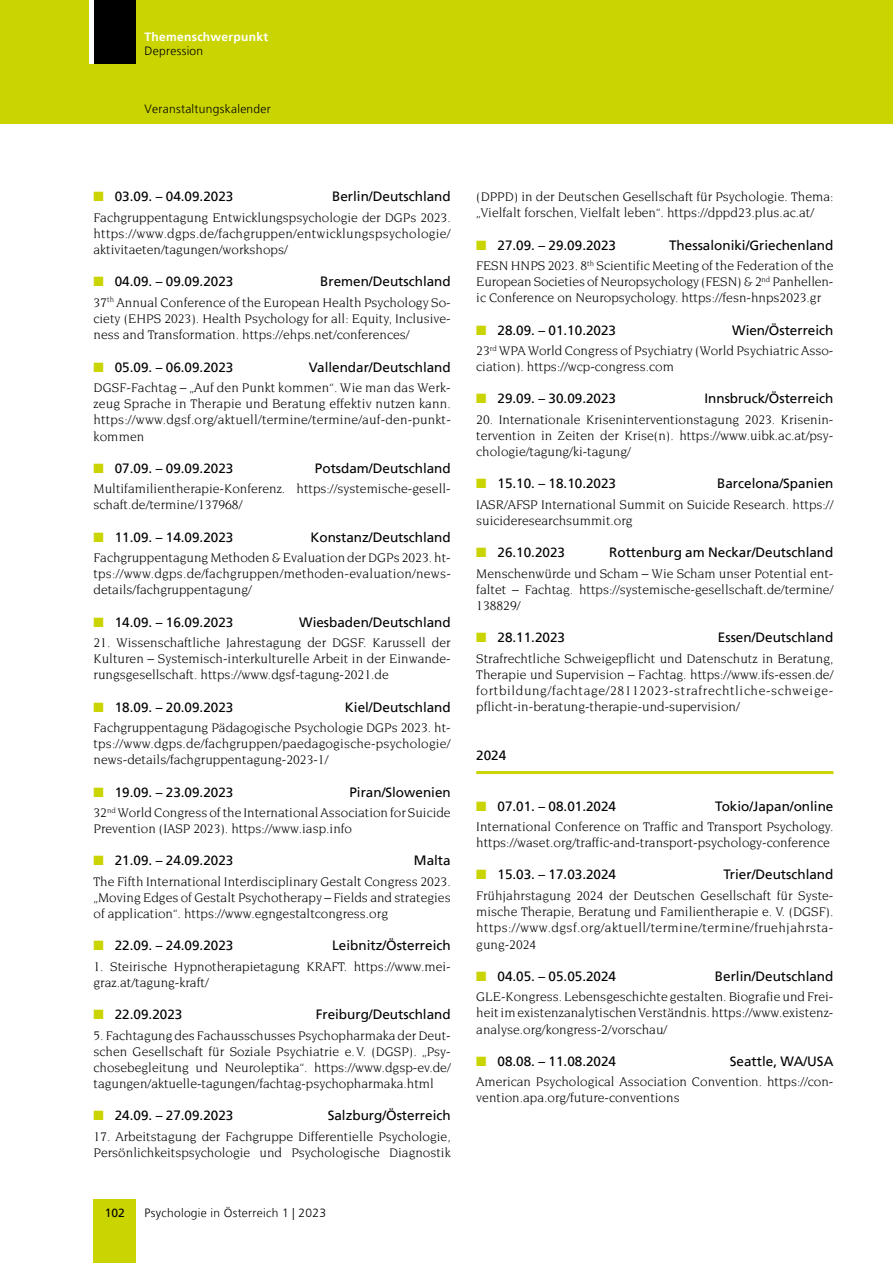
<style>
.page{position:relative;width:893px;height:1263px;background:#fff}
.page>*{position:absolute;margin:0;border:0;box-sizing:border-box;transform-origin:0 0}
.t1{font:13.5px/16.2px "Novarese Std";color:#000;text-align:justify}
.t2{font:13.5px "Frutiger LT";color:#000}
.t3{font:300 12px "Frutiger LT";letter-spacing:.025em;color:#000}
.t4{font:700 12px "Frutiger LT";letter-spacing:.025em;color:#fff}
.t5{font:12px "Frutiger LT";color:#000}
.s1{color:#cad400}
</style>
<div class="page">
<div style="left:94px;top:1199px;width:42px;height:64px;background:#cad400"></div>
<div style="left:0;top:0;width:893px;height:123px;background:#cad400"></div>
<div style="left:94px;top:0;width:42px;height:64px;background:#000"></div>
<div style="left:89px;top:0;width:5px;height:64px;background:#fff"></div>
<hr style="left:476px;top:771px;width:357px;height:3px;background:#cad400">
<p class="t4" style="left:145px;top:30px;width:125px">Themenschwerpunkt</p>
<p class="t3" style="left:145px;top:44px;width:60px">Depression</p>
<p class="t3" style="left:145px;top:102px;width:128px">Veranstaltungskalender</p>
<p class="t2" style="left:94px;top:189px;width:141px"><span class="s1">■</span> 03.09. – 04.09.2023</p>
<p class="t2" style="left:332px;top:189px;width:120px">Berlin/Deutschland</p>
<p class="t1" style="left:94px;top:209px;width:359px">Fachgruppentagung Entwicklungspsychologie der DGPs 2023. https://www.dgps.de/fachgruppen/entwicklungspsychologie/ aktivitaeten/tagungen/workshops/</p>
<p class="t2" style="left:94px;top:274px;width:141px"><span class="s1">■</span> 04.09. – 09.09.2023</p>
<p class="t2" style="left:320px;top:274px;width:132px">Bremen/Deutschland</p>
<p class="t1" style="left:94px;top:294px;width:359px">37<sup>th</sup> Annual Conference of the European Health Psychology So&shy;ciety (EHPS 2023). Health Psychology for all: Equity, Inclusive&shy;ness and Transformation. https://ehps.net/conferences/</p>
<p class="t2" style="left:94px;top:359px;width:141px"><span class="s1">■</span> 05.09. – 06.09.2023</p>
<p class="t2" style="left:309px;top:359px;width:143px">Vallendar/Deutschland</p>
<p class="t1" style="left:94px;top:379px;width:359px">DGSF-Fachtag – „Auf den Punkt kommen“. Wie man das Werk&shy;zeug Sprache in Therapie und Beratung effektiv nutzen kann. https://www.dgsf.org/aktuell/termine/termine/auf-den-punkt&shy;kommen</p>
<p class="t2" style="left:94px;top:460px;width:141px"><span class="s1">■</span> 07.09. – 09.09.2023</p>
<p class="t2" style="left:315px;top:460px;width:137px">Potsdam/Deutschland</p>
<p class="t1" style="left:94px;top:480px;width:359px">Multifamilientherapie-Konferenz. https://systemische-gesell&shy;schaft.de/termine/137968/</p>
<p class="t2" style="left:94px;top:529px;width:141px"><span class="s1">■</span> 11.09. – 14.09.2023</p>
<p class="t2" style="left:310px;top:529px;width:142px">Konstanz/Deutschland</p>
<p class="t1" style="left:94px;top:549px;width:359px">Fachgruppentagung Methoden &amp; Evaluation der DGPs 2023. ht&shy;tps://www.dgps.de/fachgruppen/methoden-evaluation/news&shy;details/fachgruppentagung/</p>
<p class="t2" style="left:94px;top:614px;width:141px"><span class="s1">■</span> 14.09. – 16.09.2023</p>
<p class="t2" style="left:299px;top:614px;width:153px">Wiesbaden/Deutschland</p>
<p class="t1" style="left:94px;top:634px;width:359px">21. Wissenschaftliche Jahrestagung der DGSF. Karussell der Kulturen – Systemisch-interkulturelle Arbeit in der Einwande&shy;rungsgesellschaft. https://www.dgsf-tagung-2021.de</p>
<p class="t2" style="left:94px;top:699px;width:141px"><span class="s1">■</span> 18.09. – 20.09.2023</p>
<p class="t2" style="left:345px;top:699px;width:107px">Kiel/Deutschland</p>
<p class="t1" style="left:94px;top:719px;width:359px">Fachgruppentagung Pädagogische Psychologie DGPs 2023. ht&shy;tps://www.dgps.de/fachgruppen/paedagogische-psychologie/ news-details/fachgruppentagung-2023-1/</p>
<p class="t2" style="left:94px;top:784px;width:141px"><span class="s1">■</span> 19.09. – 23.09.2023</p>
<p class="t2" style="left:349px;top:784px;width:103px">Piran/Slowenien</p>
<p class="t1" style="left:94px;top:804px;width:359px">32<sup>nd</sup> World Congress of the International Association for Suicide<br>Prevention (IASP 2023). https://www.iasp.info</p>
<p class="t2" style="left:94px;top:853px;width:141px"><span class="s1">■</span> 21.09. – 24.09.2023</p>
<p class="t2" style="left:414px;top:853px;width:38px">Malta</p>
<p class="t1" style="left:94px;top:873px;width:359px">The Fifth International Interdisciplinary Gestalt Congress 2023. „Moving Edges of Gestalt Psychotherapy – Fields and strategies of application“. https://www.egngestaltcongress.org</p>
<p class="t2" style="left:94px;top:938px;width:141px"><span class="s1">■</span> 22.09. – 24.09.2023</p>
<p class="t2" style="left:332px;top:938px;width:120px">Leibnitz/Österreich</p>
<p class="t1" style="left:94px;top:958px;width:359px">1. Steirische Hypnotherapietagung KRAFT. https://www.mei&shy;graz.at/tagung-kraft/</p>
<p class="t2" style="left:94px;top:1006px;width:90px"><span class="s1">■</span> 22.09.2023</p>
<p class="t2" style="left:316px;top:1006px;width:137px">Freiburg/Deutschland</p>
<p class="t1" style="left:94px;top:1027px;width:359px">5. Fachtagung des Fachausschusses Psychopharmaka der Deut&shy;schen Gesellschaft für Soziale Psychiatrie e.V. (DGSP). „Psy&shy;chosebegleitung und Neuroleptika“. https://www.dgsp-ev.de/ tagungen/aktuelle-tagungen/fachtag-psychopharmaka.html</p>
<p class="t2" style="left:94px;top:1108px;width:141px"><span class="s1">■</span> 24.09. – 27.09.2023</p>
<p class="t2" style="left:328px;top:1108px;width:125px">Salzburg/Österreich</p>
<p class="t1" style="left:94px;top:1128px;width:359px">17. Arbeitstagung der Fachgruppe Differentielle Psychologie,<br>Persönlichkeitspsychologie und Psychologische Diagnostik</p>
<p class="t5" style="left:105px;top:1205px;width:22px">102</p>
<p class="t3" style="left:145px;top:1206px;width:183px">Psychologie in Österreich 1 | 2023</p>
<p class="t1" style="left:476px;top:189px;width:359px">(DPPD) in der Deutschen Gesellschaft für Psychologie. Thema: „Vielfalt forschen, Vielfalt leben“. https://dppd23.plus.ac.at/</p>
<p class="t2" style="left:476px;top:237px;width:141px"><span class="s1">■</span> 27.09. – 29.09.2023</p>
<p class="t2" style="left:669px;top:237px;width:166px">Thessaloniki/Griechenland</p>
<p class="t1" style="left:476px;top:257px;width:359px">FESN HNPS 2023. 8<sup>th</sup> Scientific Meeting of the Federation of the European Societies of Neuropsychology (FESN) &amp; 2<sup>nd</sup> Panhellen&shy;ic Conference on Neuropsychology. https://fesn-hnps2023.gr</p>
<p class="t2" style="left:476px;top:322px;width:141px"><span class="s1">■</span> 28.09. – 01.10.2023</p>
<p class="t2" style="left:732px;top:322px;width:103px">Wien/Österreich</p>
<p class="t1" style="left:476px;top:342px;width:359px">23<sup>rd</sup> WPA World Congress of Psychiatry (World Psychiatric Asso&shy;ciation). https://wcp-congress.com</p>
<p class="t2" style="left:476px;top:391px;width:141px"><span class="s1">■</span> 29.09. – 30.09.2023</p>
<p class="t2" style="left:704px;top:391px;width:131px">Innsbruck/Österreich</p>
<p class="t1" style="left:476px;top:411px;width:359px">20. Internationale Kriseninterventionstagung 2023. Krisenin&shy;tervention in Zeiten der Krise(n). https://www.uibk.ac.at/psy&shy;chologie/tagung/ki-tagung/</p>
<p class="t2" style="left:476px;top:476px;width:141px"><span class="s1">■</span> 15.10. – 18.10.2023</p>
<p class="t2" style="left:717px;top:476px;width:118px">Barcelona/Spanien</p>
<p class="t1" style="left:476px;top:496px;width:359px">IASR/AFSP International Summit on Suicide Research. https:// suicideresearchsummit.org</p>
<p class="t2" style="left:476px;top:545px;width:90px"><span class="s1">■</span> 26.10.2023</p>
<p class="t2" style="left:609px;top:545px;width:226px">Rottenburg am Neckar/Deutschland</p>
<p class="t1" style="left:476px;top:565px;width:359px">Menschenwürde und Scham – Wie Scham unser Potential ent&shy;faltet – Fachtag. https://systemische-gesellschaft.de/termine/ 138829/</p>
<p class="t2" style="left:476px;top:629px;width:90px"><span class="s1">■</span> 28.11.2023</p>
<p class="t2" style="left:718px;top:629px;width:117px">Essen/Deutschland</p>
<p class="t1" style="left:476px;top:650px;width:359px">Strafrechtliche Schweigepflicht und Datenschutz in Beratung, Therapie und Supervision – Fachtag. https://www.ifs-essen.de/ fortbildung/fachtage/28112023-strafrechtliche-schweige&shy;pflicht-in-beratung-therapie-und-supervision/</p>
<p class="t2" style="left:476px;top:748px;width:32px">2024</p>
<p class="t2" style="left:476px;top:798px;width:141px"><span class="s1">■</span> 07.01. – 08.01.2024</p>
<p class="t2" style="left:715px;top:798px;width:120px">Tokio/Japan/online</p>
<p class="t1" style="left:476px;top:818px;width:359px">International Conference on Traffic and Transport Psychology. https://waset.org/traffic-and-transport-psychology-conference</p>
<p class="t2" style="left:476px;top:867px;width:141px"><span class="s1">■</span> 15.03. – 17.03.2024</p>
<p class="t2" style="left:723px;top:867px;width:112px">Trier/Deutschland</p>
<p class="t1" style="left:476px;top:887px;width:359px">Frühjahrstagung 2024 der Deutschen Gesellschaft für Syste&shy;mische Therapie, Beratung und Familientherapie e. V. (DGSF). https://www.dgsf.org/aktuell/termine/termine/fruehjahrsta&shy;gung-2024</p>
<p class="t2" style="left:476px;top:968px;width:141px"><span class="s1">■</span> 04.05. – 05.05.2024</p>
<p class="t2" style="left:715px;top:968px;width:120px">Berlin/Deutschland</p>
<p class="t1" style="left:476px;top:988px;width:359px">GLE-Kongress. Lebensgeschichte gestalten. Biografie und Frei&shy;heit im existenzanalytischen Verständnis. https://www.existenz&shy;analyse.org/kongress-2/vorschau/</p>
<p class="t2" style="left:476px;top:1053px;width:141px"><span class="s1">■</span> 08.08. – 11.08.2024</p>
<p class="t2" style="left:730px;top:1053px;width:105px">Seattle, WA/USA</p>
<p class="t1" style="left:476px;top:1073px;width:359px">American Psychological Association Convention. https://con&shy;vention.apa.org/future-conventions</p>
</div>
